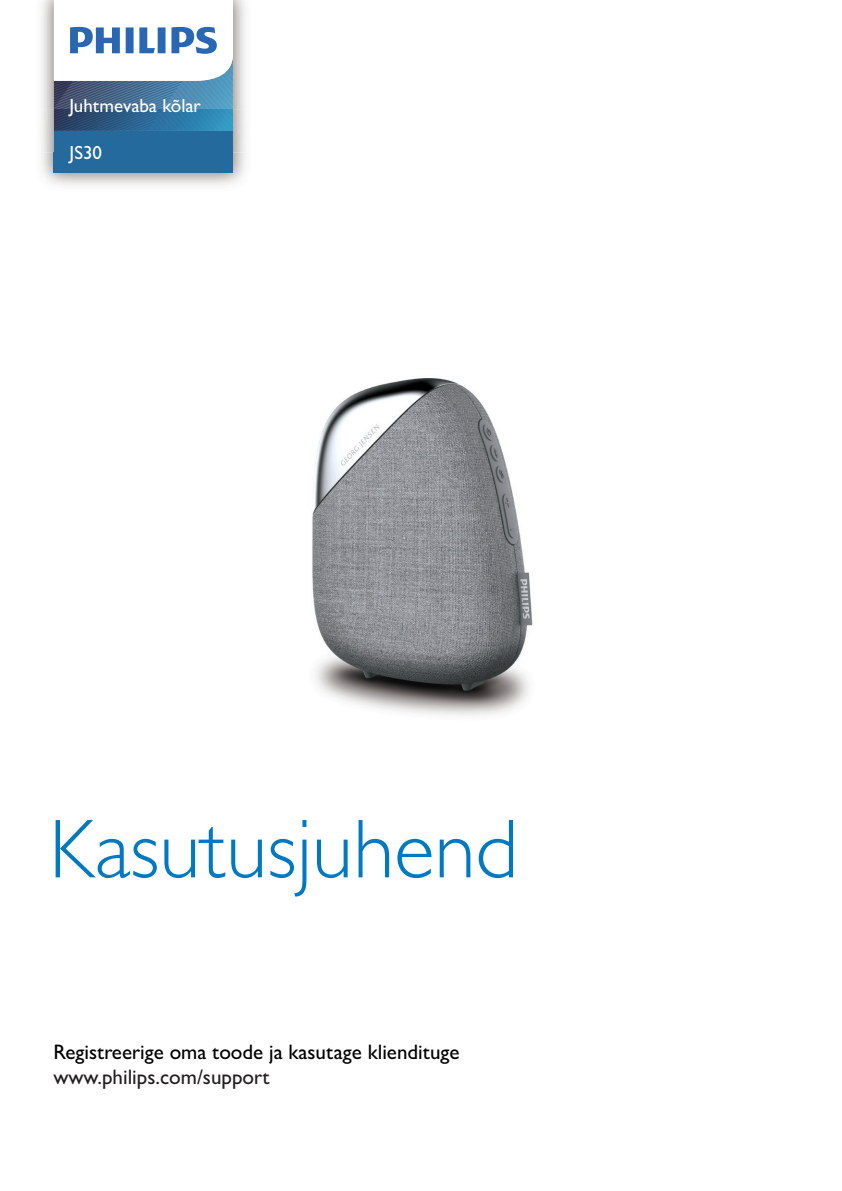
<style>
.page{position:relative;width:842px;height:1191px;background:#fff}
.page>*{position:absolute;margin:0;border:0;box-sizing:border-box;transform-origin:0 0}
.t1{font:300 84px "Gill Sans MT Pro";color:#0079c2}
.t2{font:500 21px "Gill Sans MT Pro";color:#000}
.t3{font:500 21px "Gill Sans MT Pro";color:#231f20}
.t4{font:500 19px "Gill Sans MT Pro";color:#fff}
</style>
<div class="page">
<img style="left:312px;top:378px;width:221px;height:338px">
<img style="left:41px;top:0;width:205px;height:109px">
<img style="left:41px;top:153px;width:205px;height:32px">
<img style="left:41px;top:109px;width:205px;height:44px">
<div style="left:54px;top:153px;width:179px;height:20px;background:#246a9d"></div>
<div style="left:54px;top:132px;width:179px;height:21px;background:#246a9d"></div>
<svg style="left:54px;top:0;width:179px;height:132px"></svg>
<p class="t4" style="left:70px;top:95px;width:133px">Juhtmevaba kõlar</p>
<p class="t4" style="left:70px;top:141px;width:34px">JS30</p>
<p class="t1" style="left:49px;top:798px;width:471px">Kasutusjuhend</p>
<p class="t2" style="left:53px;top:1039px;width:408px">Registreerige oma toode ja kasutage kliendituge</p>
<p class="t3" style="left:53px;top:1064px;width:218px">www.philips.com/support</p>
</div>
